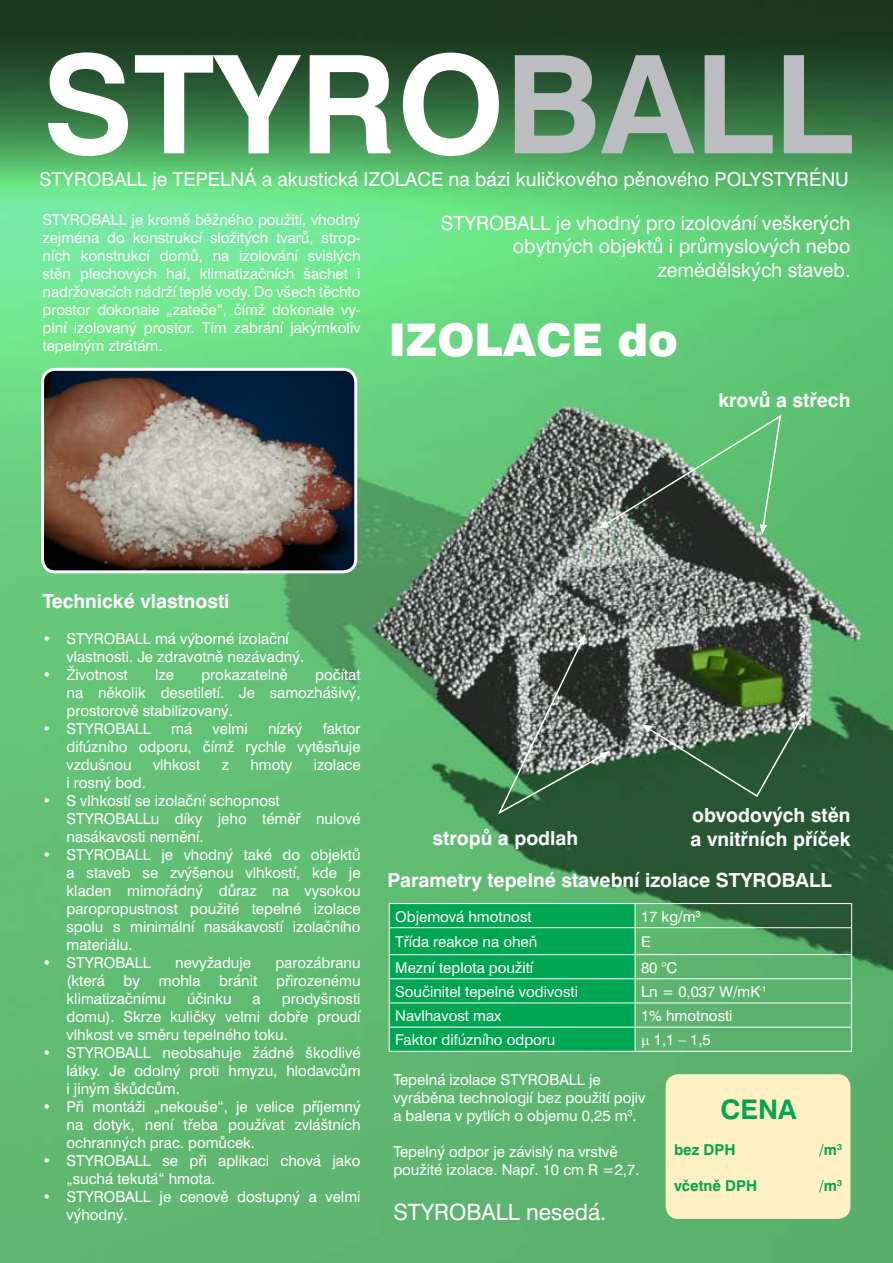
<style>
.page{position:relative;width:893px;height:1263px;background:#fff}
.page>*{position:absolute;margin:0;border:0;box-sizing:border-box;transform-origin:0 0}
.t1{font:700 136.5px "Swiss 721 BTCE";color:#fff}
.t2{font:900 45px "Swiss 721 BTCE";color:#fff}
.t3{font:700 27px "Swiss 721 BTCE";color:#00a651}
.t4{font:22.5px "Swiss 721 BTCE";color:#fff}
.t5{font:700 19.5px "Swiss 721 BTCE";color:#fff}
.t6{font:19.5px/23.4px "Swiss 721 BTCE";color:#fff;text-align:right}
.t7{font:19.2px "Swiss 721 BTCE";color:#fff}
.t8{font:15px/18px "Swiss 721 BTCE";color:#fff;text-align:justify}
.t9{font:700 15px "Swiss 721 BTCE";color:#00a651}
.s1{color:#bcbdc0}
</style>
<div class="page">
<img style="left:0;top:0;width:893px;height:1263px">
<svg style="left:641px;top:709px;width:165px;height:89px;background:#4c6a53"></svg>
<svg style="left:496px;top:634px;width:114px;height:182px;background:#57675a"></svg>
<svg style="left:599px;top:413px;width:183px;height:121px;background:#5e9069"></svg>
<img style="left:43px;top:369px;width:312px;height:203px">
<div style="left:41px;top:368px;width:316px;height:205px;border:3px solid #fff;border-radius:13px"></div>
<div style="left:666px;top:1074px;width:184px;height:145px;background:#fff0c3;border-radius:13px"></div>
<hr style="left:635px;top:903px;width:217px;height:1px;background:#fff">
<hr style="left:635px;top:927px;width:217px;height:1px;background:#fff">
<hr style="left:635px;top:954px;width:217px;height:1px;background:#fff">
<hr style="left:635px;top:978px;width:217px;height:1px;background:#fff">
<hr style="left:635px;top:1002px;width:217px;height:1px;background:#fff">
<hr style="left:635px;top:1027px;width:217px;height:1px;background:#fff">
<svg style="left:851px;top:904px;width:1px;height:147px"></svg>
<hr style="left:635px;top:1051px;width:217px;height:1px;background:#fff">
<svg style="left:389px;top:903px;width:247px;height:148px;background:#0caa59"></svg>
<hr style="left:389px;top:1051px;width:246px;height:1px;background:#fff">
<svg style="left:642px;top:1038px;width:7px;height:10px"></svg>
<h1 class="t1" style="left:43px;top:14px;width:812px">STYRO<span class="s1">BALL</span></h1>
<p class="t7" style="left:39px;top:166px;width:811px">STYROBALL je TEPELNÁ a akustická IZOLACE na bázi kuličkového pěnového POLYSTYRÉNU</p>
<p class="t8" style="left:43px;top:210px;width:320px">STYROBALL je kromě běžného použití, vhodný zejména do konstrukcí složitých tvarů, strop&shy;ních konstrukcí domů, na izolování svislých stěn plechových hal, klimatizačních šachet i nadržovacích nádrží teplé vody. Do všech těchto prostor dokonale „zateče“, čímž dokonale vy&shy;plní izolovaný prostor. Tím zabrání jakýmkoliv tepelným ztrátám.</p>
<h3 class="t6" style="left:441px;top:211px;width:411px">STYROBALL je vhodný pro izolování veškerých obytných objektů i průmyslových nebo zemědělských staveb.</h3>
<h2 class="t2" style="left:389px;top:309px;width:291px">IZOLACE do</h2>
<h3 class="t5" style="left:718px;top:387px;width:134px">krovů a střech</h3>
<h3 class="t5" style="left:43px;top:588px;width:189px">Technické vlastnosti</h3>
<p class="t8" style="left:67px;top:630px;width:239px;text-indent:-24px">• STYROBALL má výborné izolační vlastnosti. Je zdravotně nezávadný.</p>
<p class="t8" style="left:43px;top:666px;width:87px">• Životnost</p>
<p class="t8" style="left:155px;top:666px;width:20px">lze</p>
<p class="t8" style="left:201px;top:666px;width:88px">prokazatelně</p>
<p class="t8" style="left:67px;top:666px;width:296px;text-indent:249px">počítat na několik desetiletí. Je samozhášivý, prostorově stabilizovaný.</p>
<p class="t8" style="left:43px;top:720px;width:110px">• STYROBALL</p>
<p class="t8" style="left:171px;top:720px;width:23px">má</p>
<p class="t8" style="left:213px;top:720px;width:37px">velmi</p>
<p class="t8" style="left:268px;top:720px;width:36px">nízký</p>
<p class="t8" style="left:67px;top:720px;width:296px;text-indent:256px">faktor difúzního odporu, čímž rychle vytěsňuje vzdušnou</p>
<p class="t8" style="left:153px;top:756px;width:49px">vlhkost</p>
<p class="t8" style="left:222px;top:756px;width:9px">z</p>
<p class="t8" style="left:250px;top:756px;width:43px">hmoty</p>
<p class="t8" style="left:314px;top:756px;width:48px">izolace</p>
<p class="t8" style="left:67px;top:774px;width:81px">i rosný bod.</p>
<p class="t8" style="left:67px;top:792px;width:296px;text-align:left;text-indent:-24px">• S vlhkostí se izolační schopnost<br>STYROBALLu díky jeho téměř nulové nasákavosti nemění.</p>
<p class="t8" style="left:67px;top:846px;width:296px;text-indent:-24px">• STYROBALL je vhodný také do objektů a staveb se zvýšenou vlhkostí, kde je kladen mimořádný důraz na vysokou paropropustnost použité tepelné izolace spolu s minimální nasákavostí izolačního materiálu.</p>
<p class="t8" style="left:43px;top:954px;width:110px">• STYROBALL</p>
<p class="t8" style="left:175px;top:954px;width:78px">nevyžaduje</p>
<p class="t8" style="left:67px;top:954px;width:296px;text-indent:209px">parozábranu (která by mohla bránit přirozenému klimatizačnímu</p>
<p class="t8" style="left:67px;top:990px;width:296px;text-indent:215px">prodyšnosti domu). Skrze kuličky velmi dobře proudí vlhkost ve směru tepelného toku.</p>
<p class="t8" style="left:67px;top:1044px;width:296px;text-indent:-24px">• STYROBALL neobsahuje žádné škodlivé látky. Je odolný proti hmyzu, hlodavcům i jiným škůdcům.</p>
<p class="t8" style="left:67px;top:1098px;width:296px;text-indent:-24px">• Při montáži „nekouše“, je velice příjemný na dotyk, není třeba používat zvláštních ochranných prac. pomůcek.</p>
<p class="t8" style="left:67px;top:1152px;width:296px;text-indent:-24px">• STYROBALL se při aplikaci chová jako „suchá tekutá“ hmota.</p>
<p class="t8" style="left:67px;top:1188px;width:296px;text-indent:-24px">• STYROBALL je cenově dostupný a velmi výhodný.</p>
<p class="t8" style="left:187px;top:990px;width:46px">účinku</p>
<p class="t8" style="left:253px;top:990px;width:10px">a</p>
<h3 class="t5" style="left:692px;top:802px;width:160px">obvodových stěn</h3>
<h3 class="t5" style="left:433px;top:825px;width:147px">stropů a podlah</h3>
<h3 class="t5" style="left:691px;top:826px;width:161px">a vnitřních příček</h3>
<h3 class="t5" style="left:388px;top:867px;width:446px">Parametry tepelné stavební izolace STYROBALL</h3>
<p class="t8" style="left:395px;top:907px;width:138px">Objemová hmotnost</p>
<p class="t8" style="left:641px;top:907px;width:61px">17 kg/m<sup>3</sup></p>
<p class="t8" style="left:395px;top:932px;width:144px">Třída reakce na oheň</p>
<p class="t8" style="left:641px;top:932px;width:11px">E</p>
<p class="t8" style="left:395px;top:958px;width:139px">Mezní teplota použití</p>
<p class="t8" style="left:641px;top:958px;width:38px">80 °C</p>
<p class="t8" style="left:395px;top:982px;width:184px">Součinitel tepelné vodivosti</p>
<p class="t8" style="left:641px;top:982px;width:127px">Ln = 0,037 W/mK<sup>-1</sup></p>
<p class="t8" style="left:395px;top:1006px;width:108px">Navlhavost max</p>
<p class="t8" style="left:641px;top:1006px;width:93px">1% hmotnosti</p>
<p class="t8" style="left:395px;top:1030px;width:162px">Faktor difúzního odporu</p>
<p class="t8" style="left:654px;top:1030px;width:58px">1,1 – 1,5</p>
<p class="t8" style="left:393px;top:1071px;width:254px;text-align:left">Tepelná izolace STYROBALL je vyráběna technologií bez použití pojiv a balena v pytlích o objemu 0,25 m<sup>3</sup>.</p>
<p class="t8" style="left:393px;top:1143px;width:248px">Tepelný odpor je závislý na vrstvě použité izolace. Např. 10 cm R =2,7.</p>
<h3 class="t4" style="left:393px;top:1198px;width:215px">STYROBALL nesedá.</h3>
<h3 class="t3" style="left:720px;top:1091px;width:78px">CENA</h3>
<p class="t9" style="left:674px;top:1140px;width:63px">bez DPH</p>
<p class="t9" style="left:819px;top:1140px;width:24px">/m<sup>3</sup></p>
<p class="t9" style="left:674px;top:1176px;width:85px">včetně DPH</p>
<p class="t9" style="left:819px;top:1176px;width:24px">/m<sup>3</sup></p>
</div>
